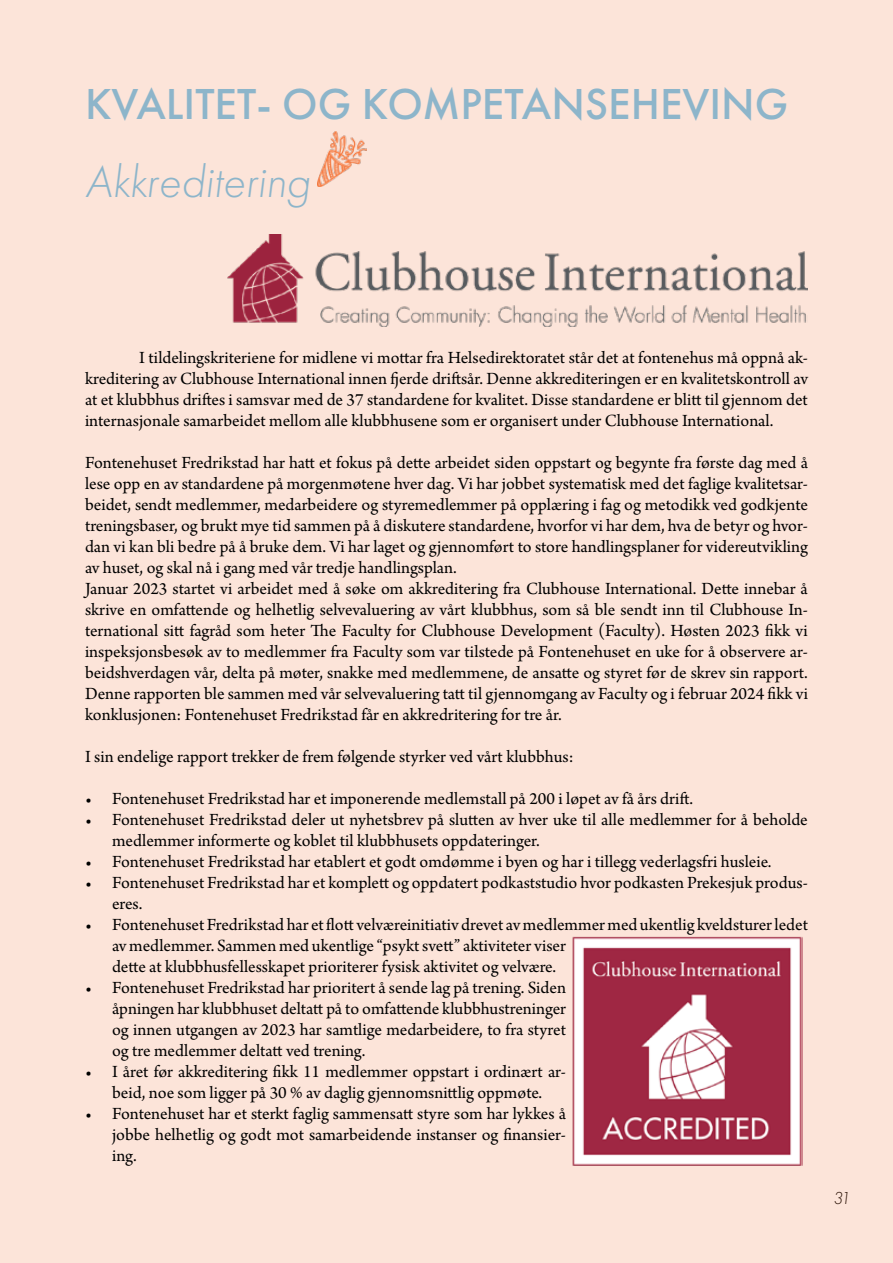
<style>
.page{position:relative;width:893px;height:1263px;background:#fce4d9}
.page>*{position:absolute;margin:0;border:0;box-sizing:border-box;transform-origin:0 0}
.t1{font:italic 300 46.5px "Futura PT";color:#8db5ca}
.t2{font:500 45px "Futura PT";color:#8db5ca}
.t3{font:18px/21px "Arno Pro";letter-spacing:-.005em;color:#000}
.t4{font:italic 300 18px "Futura PT";color:#000}
</style>
<div class="page">
<img style="left:228px;top:235px;width:580px;height:91px">
<img style="left:318px;top:131px;width:48px;height:55px">
<img style="left:572px;top:936px;width:230px;height:230px">
<h2 class="t2" style="left:85px;top:77px;width:705px">KVALITET- OG KOMPETANSEHEVING</h2>
<h1 class="t1" style="left:85px;top:155px;width:227px">Akkreditering</h1>
<p class="t3" style="left:85px;top:348px;width:724px;text-align:justify;text-indent:54px">I tildelingskriteriene for midlene vi mottar fra Helsedirektoratet står det at fontenehus må oppnå ak&shy;kreditering av Clubhouse International innen fjerde driftsår. Denne akkrediteringen er en kvalitetskontroll av at et klubbhus driftes i samsvar med de 37 standardene for kvalitet. Disse standardene er blitt til gjennom det internasjonale samarbeidet mellom alle klubbhusene som er organisert under Clubhouse International.</p>
<p class="t3" style="left:85px;top:453px;width:724px">Fontenehuset Fredrikstad har hatt et fokus på dette arbeidet siden oppstart og begynte fra første dag med å lese opp en av standardene på morgenmøtene hver dag. Vi har jobbet systematisk med det faglige kvalitetsar&shy;beidet, sendt medlemmer, medarbeidere og styremedlemmer på opplæring i fag og metodikk ved godkjente treningsbaser, og brukt mye tid sammen på å diskutere standardene, hvorfor vi har dem, hva de betyr og hvor&shy;dan vi kan bli bedre på å bruke dem. Vi har laget og gjennomført to store handlingsplaner for videreutvikling av huset, og skal nå i gang med vår tredje handlingsplan.<br>Januar 2023 startet vi arbeidet med å søke om akkreditering fra Clubhouse International. Dette innebar å skrive en omfattende og helhetlig selvevaluering av vårt klubbhus, som så ble sendt inn til Clubhouse In&shy;ternational sitt fagråd som heter The Faculty for Clubhouse Development (Faculty). Høsten 2023 fikk vi inspeksjonsbesøk av to medlemmer fra Faculty som var tilstede på Fontenehuset en uke for å observere ar&shy;beidshverdagen vår, delta på møter, snakke med medlemmene, de ansatte og styret før de skrev sin rapport.<br>Denne rapporten ble sammen med vår selvevaluering tatt til gjennomgang av Faculty og i februar 2024 fikk vi konklusjonen: Fontenehuset Fredrikstad får en akkredritering for tre år.</p>
<p class="t3" style="left:85px;top:747px;width:490px">I sin endelige rapport trekker de frem følgende styrker ved vårt klubbhus:</p>
<p class="t3" style="left:85px;top:789px;width:609px">• Fontenehuset Fredrikstad har et imponerende medlemstall på 200 i løpet av få års drift.</p>
<p class="t3" style="left:112px;top:810px;width:697px;text-indent:-27px">• Fontenehuset Fredrikstad deler ut nyhetsbrev på slutten av hver uke til alle medlemmer for å beholde medlemmer informerte og koblet til klubbhusets oppdateringer.</p>
<p class="t3" style="left:85px;top:852px;width:688px">• Fontenehuset Fredrikstad har etablert et godt omdømme i byen og har i tillegg vederlagsfri husleie.</p>
<p class="t3" style="left:112px;top:873px;width:697px;text-indent:-27px">• Fontenehuset Fredrikstad har et komplett og oppdatert podkaststudio hvor podkasten Prekesjuk produs&shy;eres.</p>
<p class="t3" style="left:112px;top:915px;width:697px;text-indent:-27px">• Fontenehuset Fredrikstad har et flott velværeinitiativ drevet av medlemmer med ukentlig kveldsturer ledet av medlemmer. Sammen med ukentlige “psykt svett” aktiviteter viser<br>dette at klubbhusfellesskapet prioriterer fysisk aktivitet og velvære.</p>
<p class="t3" style="left:112px;top:978px;width:455px;text-align:justify;text-indent:-27px">• Fontenehuset Fredrikstad har prioritert å sende lag på trening. Siden åpningen har klubbhuset deltatt på to omfattende klubbhustreninger og innen utgangen av 2023 har samtlige medarbeidere, to fra styret og tre medlemmer deltatt ved trening.</p>
<p class="t3" style="left:85px;top:1062px;width:482px;text-align:center">• I året før akkreditering fikk 11 medlemmer oppstart i ordinært ar&shy;beid, noe som ligger på 30 % av daglig gjennomsnittlig oppmøte.</p>
<p class="t3" style="left:112px;top:1104px;width:455px;text-align:justify;text-indent:-27px">• Fontenehuset har et sterkt faglig sammensatt styre som har lykkes å jobbe helhetlig og godt mot samarbeidende instanser og finansier&shy;ing.</p>
<p class="t4" style="left:833px;top:1188px;width:19px">31</p>
</div>
